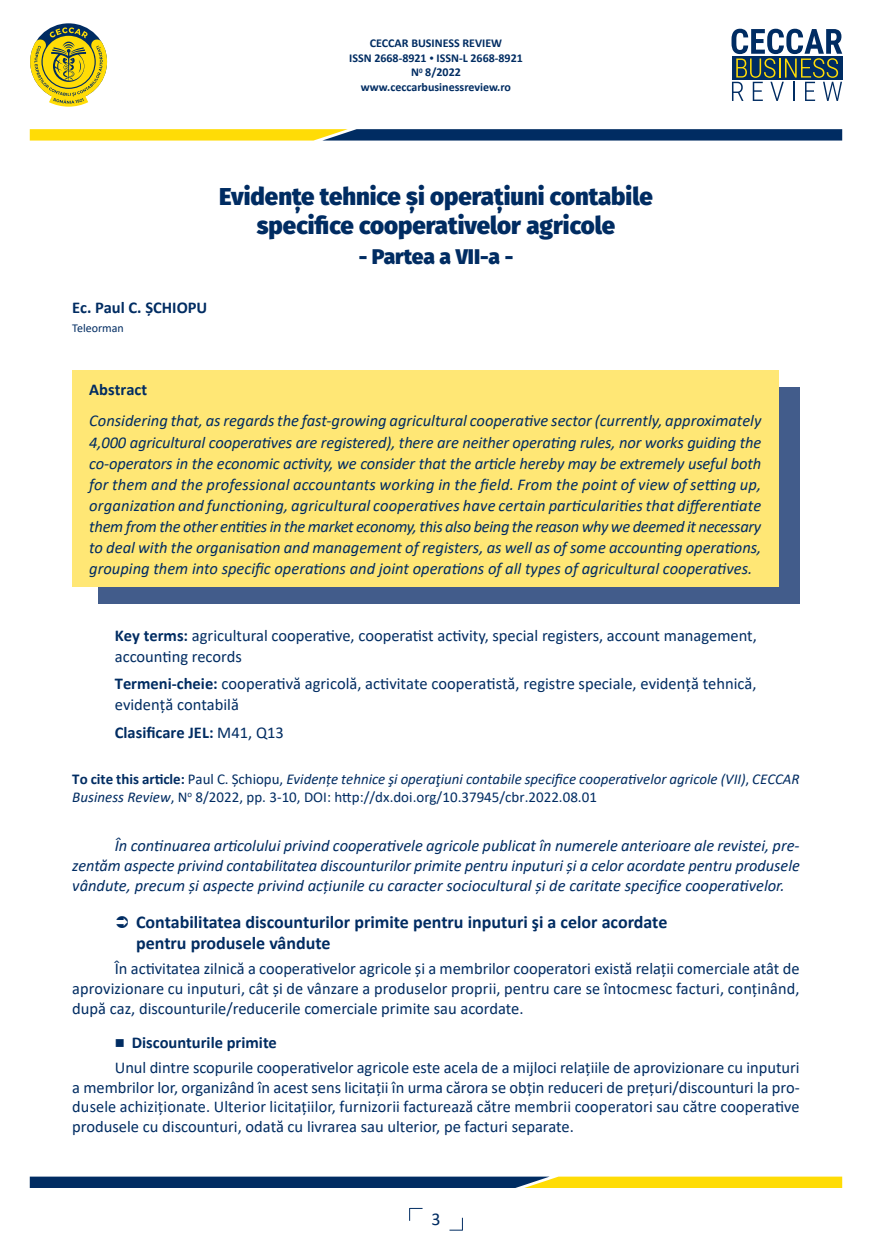
<style>
.page{position:relative;width:872px;height:1255px;background:#fff}
.page>*{position:absolute;margin:0;border:0;box-sizing:border-box;transform-origin:0 0}
.Titlu_articol{font:900 24px/28.8px "Fira Sans";color:#002c62;text-align:center}
.Subtitlu_articol{font:900 21px "Fira Sans";color:#002c62}
.Subtitlu_cu_12{font:700 18px "Calibri";color:#002c62}
.t1{font:18px "Calibri";color:#002c62}
.Rezumat{font:italic 16.5px/21px "Calibri";color:#002c62;text-align:justify}
.Text_articol{font:16.5px/19.8px "Calibri";color:#002c62;text-align:justify}
.Text_articol-2{font:italic 16.5px/19.8px "Calibri";color:#002c62;text-align:justify}
.Termeni-cheie{font:16.5px/21px "Calibri";color:#002c62}
.Autori{font:700 16.5px "Calibri";color:#002c62}
.Termeni-cheie-2{font:700 16.5px "Calibri";color:#002c62}
.Subtitlu_cu_11{font:700 16.5px "Calibri";color:#002c62}
.Text_articol-3{font:italic 15px/18px "Calibri";color:#002c62}
.t2{font:700 12px/14.4px "Calibri";color:#002c62;text-align:center}
.Autori_institutii{font:12px "Calibri";color:#002c62}
.s1{font-size:9px}
.s2{font-weight:700}
.s3{font-weight:400}
.s4{font-weight:700;font-style:normal}
.s5{font-style:normal}
</style>
<div class="page">
<svg style="left:449px;top:1217px;width:14px;height:13px"></svg>
<svg style="left:731px;top:29px;width:111px;height:72px"></svg>
<svg style="left:30px;top:129px;width:812px;height:11px;background:#647144"></svg>
<svg style="left:30px;top:27px;width:77px;height:80px"></svg>
<svg style="left:30px;top:1176px;width:812px;height:11px;background:#69774c"></svg>
<svg style="left:409px;top:1207px;width:13px;height:13px"></svg>
<div style="left:98px;top:386px;width:701px;height:217px;background:#425c8b"></div>
<div style="left:72px;top:370px;width:706px;height:217px;background:#ffe775"></div>
<p class="t2" style="left:349px;top:36px;width:175px">CECCAR BUSINESS REVIEW<br>ISSN 2668-8921 <span class="s1">•</span> ISSN-L 2668-8921<br>N<sup>0</sup> 8/2022 www.ceccarbusinessreview.ro</p>
<p class="Titlu_articol" style="left:219px;top:180px;width:435px">Evidențe tehnice și operațiuni contabile specifice cooperativelor agricole</p>
<p class="Subtitlu_articol" style="left:359px;top:237px;width:156px">- Partea a VII-a -</p>
<p class="Autori" style="left:72px;top:296px;width:137px">Ec. Paul C. ȘCHIOPU</p>
<p class="Autori_institutii" style="left:72px;top:319px;width:53px">Teleorman</p>
<p class="Autori" style="left:89px;top:377px;width:59px">Abstract</p>
<p class="Rezumat" style="left:89px;top:410px;width:673px">Considering that, as regards the fast-growing agricultural cooperative sector (currently, approximately 4,000 agricultural cooperatives are registered), there are neither operating rules, nor works guiding the co-operators in the economic activity, we consider that the article hereby may be extremely useful both for them and the professional accountants working in the field. From the point of view of setting up, organization and functioning, agricultural cooperatives have certain particularities that differentiate them from the other entities in the market economy, this also being the reason why we deemed it necessary to deal with the organisation and management of registers, as well as of some accounting operations, grouping them into specific operations and joint operations of all types of agricultural cooperatives.</p>
<p class="Termeni-cheie" style="left:115px;top:624px;width:643px"><span class="s2">Key terms:</span> agricultural cooperative, cooperatist activity, special registers, account management, accounting records</p>
<p class="Termeni-cheie" style="left:115px;top:673px;width:643px"><span class="s2">Termeni-cheie:</span> cooperativă agricolă, activitate cooperatistă, registre speciale, evidență tehnică, evidență contabilă</p>
<p class="Termeni-cheie-2" style="left:115px;top:720px;width:170px">Clasificare JEL: <span class="s3">M41, Q13</span></p>
<p class="Text_articol-3" style="left:72px;top:769px;width:729px"><span class="s4">To cite this article:</span> <span class="s5">Paul C. Șchiopu,</span> Evidențe tehnice şi operaţiuni contabile specifice cooperativelor agricole (VII)<span class="s5">,</span> CECCAR<br>Business Review<span class="s5">, N</span><sup>o</sup> <span class="s5">8/2022, pp. 3-10, DOI: http://dx.doi.org/10.37945/cbr.2022.08.01</span></p>
<p class="Text_articol-2" style="left:72px;top:835px;width:729px;text-indent:43px">În continuarea articolului privind cooperativele agricole publicat în numerele anterioare ale revistei, pre&shy;zentăm aspecte privind contabilitatea discounturilor primite pentru inputuri şi a celor acordate pentru produsele vândute, precum și aspecte privind acțiunile cu caracter sociocultural şi de caritate specifice cooperativelor.</p>
<p class="Subtitlu_cu_12" style="left:136px;top:908px;width:533px">Contabilitatea discounturilor primite pentru inputuri şi a celor acordate</p>
<p class="Subtitlu_cu_12" style="left:136px;top:930px;width:196px">pentru produsele vândute</p>
<p class="Text_articol" style="left:72px;top:958px;width:729px;text-indent:43px">În activitatea zilnică a cooperativelor agricole şi a membrilor cooperatori există relații comerciale atât de aprovizionare cu inputuri, cât şi de vânzare a produselor proprii, pentru care se întocmesc facturi, conținând, după caz, discounturile/reducerile comerciale primite sau acordate.</p>
<p class="Subtitlu_cu_11" style="left:115px;top:1030px;width:163px">■ Discounturile primite</p>
<p class="Text_articol" style="left:72px;top:1056px;width:729px;text-indent:43px">Unul dintre scopurile cooperativelor agricole este acela de a mijloci relațiile de aprovizionare cu inputuri a membrilor lor, organizând în acest sens licitații în urma cărora se obțin reduceri de prețuri/discounturi la pro&shy;dusele achiziționate. Ulterior licitațiilor, furnizorii facturează către membrii cooperatori sau către cooperative produsele cu discounturi, odată cu livrarea sau ulterior, pe facturi separate.</p>
<p class="t1" style="left:431px;top:1206px;width:11px">3</p>
</div>
